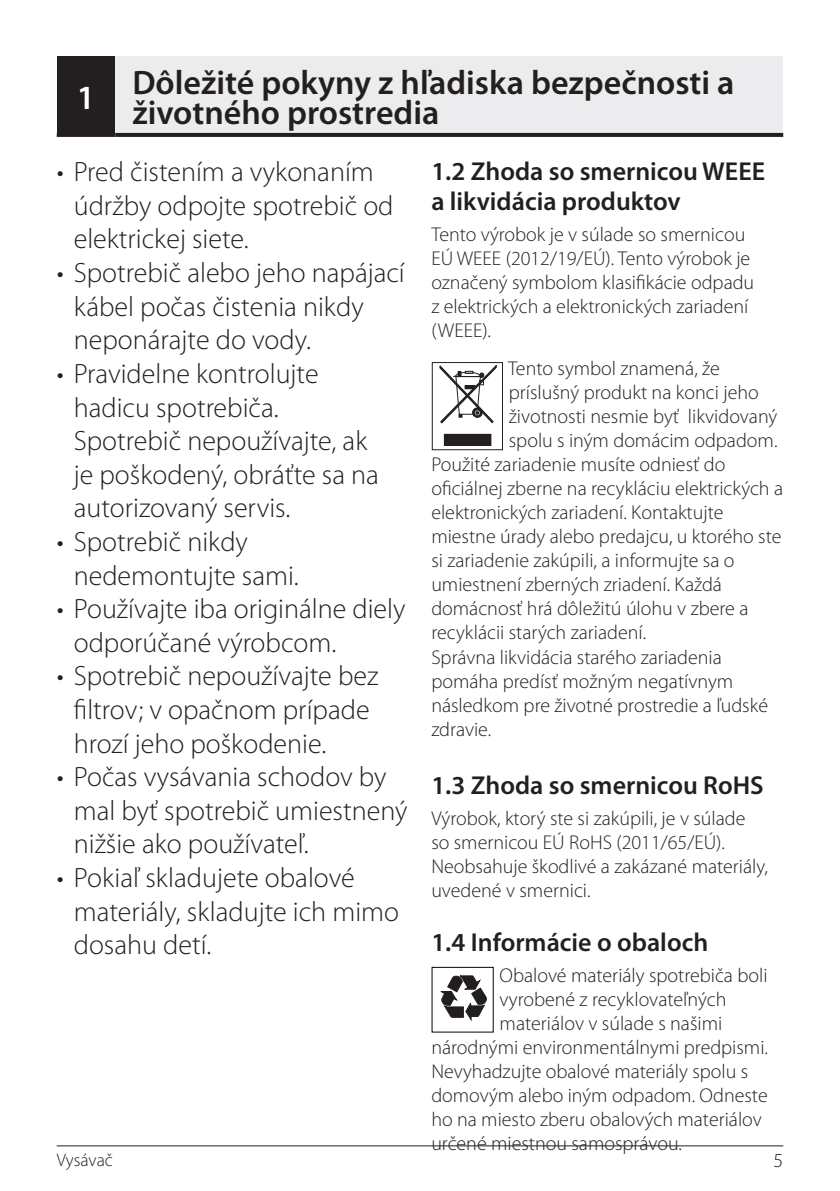
<style>
.page{position:relative;width:840px;height:1191px;background:#fff}
.page>*{position:absolute;margin:0;border:0;box-sizing:border-box;transform-origin:0 0}
.Nadpis_17{font:600 34px/30px "Myriad Pro";color:#231f20}
.Nadpis_17-2{font:600 34px "Myriad Pro";color:#fff}
.Odsadený_14{font:300 28px/33.6px "Myriad Pro";color:#231f20}
.Podnadpis_13{font:600 26px/30px "Myriad Pro";color:#231f20}
.Základný_10{font:300 20px/24px "Myriad Pro";color:#231f20}
.t1{font:300 18px "Myriad Pro";color:#231f20}
</style>
<div class="page">
<hr style="left:57px;top:1145px;width:725px;height:1px;background:#231f20">
<div style="left:57px;top:57px;width:58px;height:78px;background:#231f20"></div>
<div style="left:115px;top:57px;width:667px;height:78px;background:#ececee"></div>
<svg style="left:57px;top:135px;width:58px;height:2px"></svg>
<svg style="left:115px;top:133px;width:667px;height:4px;background:#272324"></svg>
<div style="left:444px;top:434px;width:46px;height:11px;background:#231f20"></div>
<svg style="left:439px;top:365px;width:57px;height:58px"></svg>
<div style="left:431px;top:362px;width:71px;height:88px;border:1px solid #231f20"></div>
<svg style="left:493px;top:966px;width:1px;height:65px"></svg>
<svg style="left:431px;top:966px;width:62px;height:55px"></svg>
<p class="Nadpis_17" style="left:132px;top:66px;width:603px">Dôležité pokyny z hľadiska bezpečnosti a životného prostredia</p>
<p class="Odsadený_14" style="left:74px;top:155px;width:321px;text-indent:-17px">• Pred čistením a vykonaním údržby odpojte spotrebič od elektrickej siete.</p>
<p class="Odsadený_14" style="left:74px;top:256px;width:332px;text-indent:-17px">• Spotrebič alebo jeho napájací kábel počas čistenia nikdy neponárajte do vody.</p>
<p class="Odsadený_14" style="left:74px;top:357px;width:306px;text-indent:-17px">• Pravidelne kontrolujte hadicu spotrebiča.<br>Spotrebič nepoužívajte, ak je poškodený, obráťte sa na autorizovaný servis.</p>
<p class="Odsadený_14" style="left:74px;top:525px;width:226px;text-indent:-17px">• Spotrebič nikdy nedemontujte sami.</p>
<p class="Odsadený_14" style="left:74px;top:592px;width:333px;text-indent:-17px">• Používajte iba originálne diely odporúčané výrobcom.</p>
<p class="Odsadený_14" style="left:74px;top:659px;width:306px;text-indent:-17px">• Spotrebič nepoužívajte bez filtrov; v opačnom prípade hrozí jeho poškodenie.</p>
<p class="Odsadený_14" style="left:74px;top:760px;width:335px;text-indent:-17px">• Počas vysávania schodov by mal byť spotrebič umiestnený nižšie ako používateľ.</p>
<p class="Odsadený_14" style="left:74px;top:861px;width:326px;text-indent:-17px">• Pokiaľ skladujete obalové materiály, skladujte ich mimo dosahu detí.</p>
<p class="Nadpis_17-2" style="left:77px;top:75px;width:20px">1</p>
<p class="Podnadpis_13" style="left:431px;top:155px;width:335px">1.2 Zhoda so smernicou WEEE a likvidácia produktov</p>
<p class="Základný_10" style="left:431px;top:223px;width:324px">Tento výrobok je v súlade so smernicou EÚ WEEE (2012/19/EÚ). Tento výrobok je označený symbolom klasifikácie odpadu z elektrických a elektronických zariadení (WEEE).</p>
<p class="Základný_10" style="left:507px;top:357px;width:213px">Tento symbol znamená, že</p>
<p class="Základný_10" style="left:508px;top:381px;width:251px">príslušný produkt na konci jeho</p>
<p class="Základný_10" style="left:508px;top:405px;width:270px">životnosti nesmie byť likvidovaný</p>
<p class="Základný_10" style="left:508px;top:429px;width:270px">spolu s iným domácim odpadom.</p>
<p class="Základný_10" style="left:431px;top:453px;width:295px">Použité zariadenie musíte odniesť do</p>
<p class="Základný_10" style="left:431px;top:477px;width:353px">oficiálnej zberne na recykláciu elektrických a</p>
<p class="Základný_10" style="left:431px;top:501px;width:293px">elektronických zariadení. Kontaktujte</p>
<p class="Základný_10" style="left:431px;top:525px;width:351px">miestne úrady alebo predajcu, u ktorého ste</p>
<p class="Základný_10" style="left:431px;top:549px;width:304px">si zariadenie zakúpili, a informujte sa o</p>
<p class="Základný_10" style="left:431px;top:573px;width:292px">umiestnení zberných zriadení. Každá</p>
<p class="Základný_10" style="left:431px;top:597px;width:318px">domácnosť hrá dôležitú úlohu v zbere a</p>
<p class="Základný_10" style="left:431px;top:621px;width:216px">recyklácii starých zariadení.</p>
<p class="Základný_10" style="left:431px;top:645px;width:338px">Správna likvidácia starého zariadenia pomáha predísť možným negatívnym následkom pre životné prostredie a ľudské zdravie.</p>
<p class="Podnadpis_13" style="left:431px;top:769px;width:334px">1.3 Zhoda so smernicou RoHS</p>
<p class="Základný_10" style="left:431px;top:806px;width:338px">Výrobok, ktorý ste si zakúpili, je v súlade so smernicou EÚ RoHS (2011/65/EÚ).<br>Neobsahuje škodlivé a zakázané materiály, uvedené v smernici.</p>
<p class="Podnadpis_13" style="left:431px;top:926px;width:278px">1.4 Informácie o obaloch</p>
<p class="Základný_10" style="left:499px;top:963px;width:269px">Obalové materiály spotrebiča boli</p>
<p class="Základný_10" style="left:499px;top:987px;width:228px">vyrobené z recyklovateľných</p>
<p class="Základný_10" style="left:499px;top:1011px;width:224px">materiálov v súlade s našimi</p>
<p class="Základný_10" style="left:431px;top:1035px;width:338px">národnými environmentálnymi predpismi.</p>
<p class="Základný_10" style="left:431px;top:1059px;width:318px">Nevyhadzujte obalové materiály spolu s</p>
<p class="Základný_10" style="left:431px;top:1083px;width:337px">domovým alebo iným odpadom. Odneste</p>
<p class="Základný_10" style="left:431px;top:1107px;width:332px">ho na miesto zberu obalových materiálov</p>
<p class="Základný_10" style="left:431px;top:1131px;width:252px">určené miestnou samosprávou.</p>
<p class="t1" style="left:57px;top:1150px;width:58px">Vysávač</p>
<p class="Základný_10" style="left:773px;top:1149px;width:11px">5</p>
</div>
